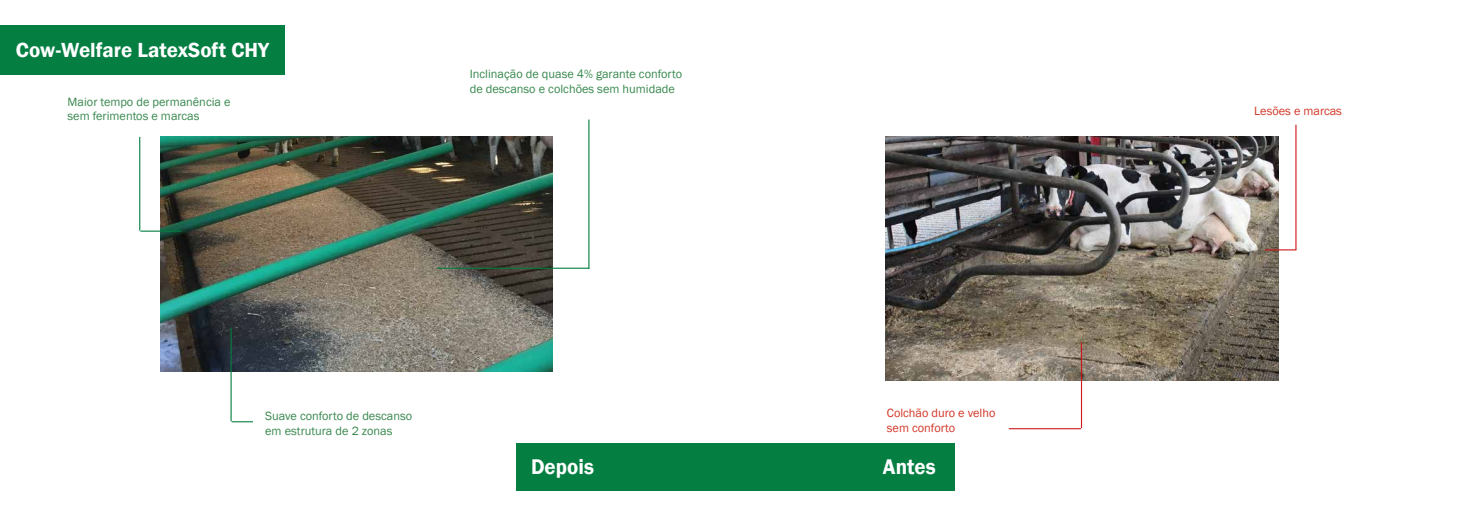
<style>
.page{position:relative;width:1474px;height:521px;background:#fff}
.page>*{position:absolute;margin:0;border:0;box-sizing:border-box;transform-origin:0 0}
.t1{font:600 21.88px "Franklin Gothic";color:#fff;scale:.96 1}
.t2{font:600 21px "Franklin Gothic";color:#fff}
.t3{font:12.34px/14.8px "Franklin Gothic";color:#38884e}
.t4{font:12.34px/14.8px "Franklin Gothic";color:#d23627}
</style>
<div class="page">
<img style="left:885px;top:137px;width:393px;height:243px">
<hr style="left:1295px;top:125px;width:1px;height:125px;background:#cd171a">
<hr style="left:1264px;top:249px;width:32px;height:1px;background:#cd171a">
<hr style="left:1080px;top:342px;width:2px;height:86px;background:#cd171a">
<hr style="left:1008px;top:428px;width:72px;height:1px;background:#cd171a">
<img style="left:161px;top:137px;width:392px;height:235px">
<hr style="left:230px;top:327px;width:2px;height:94px;background:#047e41">
<svg style="left:232px;top:421px;width:21px;height:1px"></svg>
<hr style="left:588px;top:120px;width:1px;height:149px;background:#047e41">
<hr style="left:437px;top:268px;width:152px;height:1px;background:#047e41">
<hr style="left:139px;top:137px;width:1px;height:94px;background:#047e41">
<hr style="left:140px;top:231px;width:41px;height:1px;background:#047e41">
<div style="left:516px;top:443px;width:438px;height:48px;background:#047e41"></div>
<div style="left:0;top:25px;width:285px;height:50px;background:#047e41"></div>
<h2 class="t2" style="left:16px;top:37px;width:255px">Cow-Welfare LatexSoft CHY</h2>
<p class="t3" style="left:68px;top:94px;width:164px">Maior tempo de permanência e sem ferimentos e marcas</p>
<p class="t3" style="left:470px;top:67px;width:214px">Inclinação de quase 4% garante conforto de descanso e colchões sem humidade</p>
<p class="t3" style="left:265px;top:409px;width:148px">Suave conforto de descanso em estrutura de 2 zonas</p>
<p class="t4" style="left:886px;top:405px;width:110px">Colchão duro e velho sem conforto</p>
<h1 class="t1" style="left:531px;top:453px;width:67px">Depois</h1>
<h1 class="t1" style="left:883px;top:453px;width:56px">Antes</h1>
<p class="t4" style="left:1254px;top:104px;width:89px">Lesões e marcas</p>
</div>
